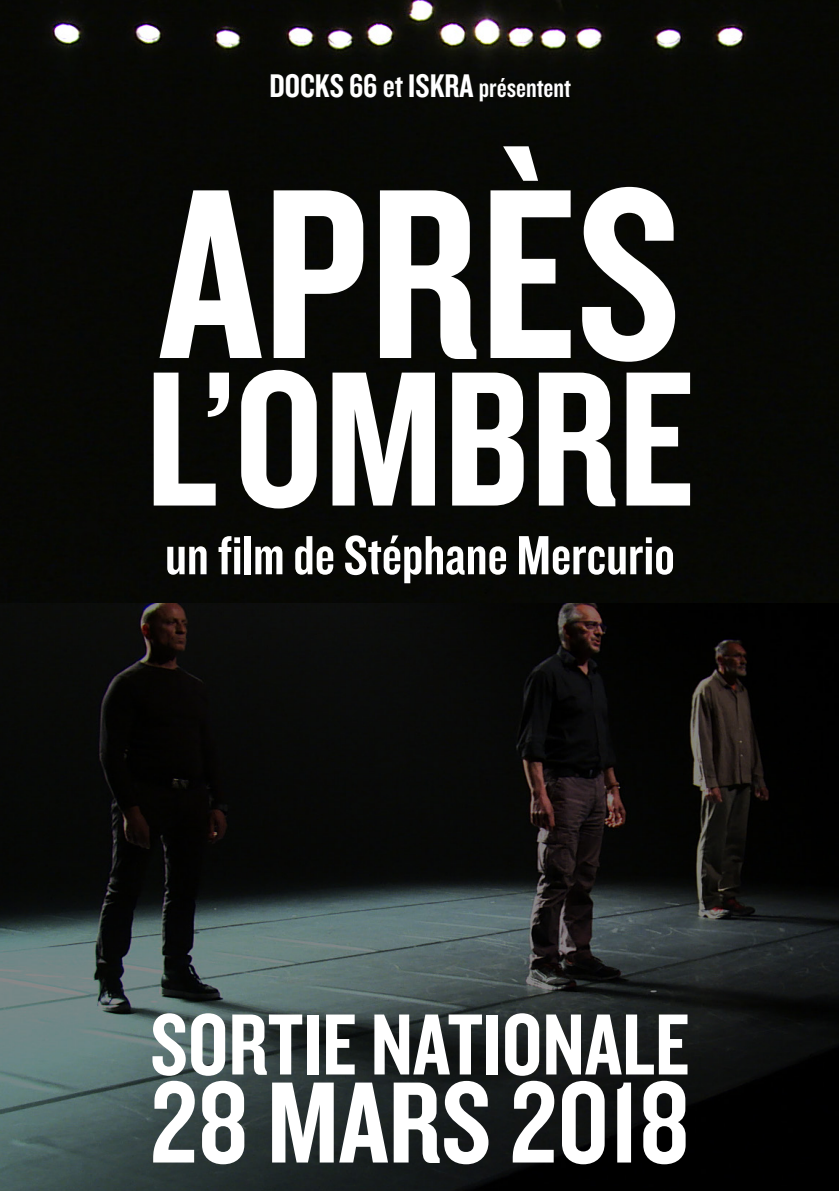
<style>
.page{position:relative;width:840px;height:1191px;background:#fff}
.page>*{position:absolute;margin:0;border:0;box-sizing:border-box;transform-origin:0 0}
.t1{font:251.6px "Knockout HTF49 Liteweight";color:#fff}
.t2{font:199.6px "Knockout HTF49 Liteweight";color:#fff}
.t3{font:120px "Knockout HTF49 Liteweight";color:#fff}
.t4{font:90px "Knockout HTF49 Liteweight";color:#fff}
.t5{font:57.2px "Knockout HTF49 Liteweight";color:#fff}
.t6{font:34px "Knockout HTF49 Liteweight";color:#fff}
.s1{font-size:28px}
</style>
<div class="page">
<img style="left:0;top:602px;width:838px;height:589px">
<div style="left:0;top:1px;width:838px;height:601px;background:#070804"></div>
<p class="t6" style="left:269px;top:68px;width:303px">DOCKS 66 et ISKRA <span class="s1">présentent</span></p>
<h1 class="t1" style="left:159px;top:146px;width:523px">APRÈS</h1>
<h2 class="t2" style="left:145px;top:337px;width:551px">L’OMBRE</h2>
<p class="t5" style="left:165px;top:526px;width:511px">un film de Stéphane Mercurio</p>
<h3 class="t4" style="left:150px;top:998px;width:540px">SORTIE NATIONALE</h3>
<h3 class="t3" style="left:150px;top:1061px;width:541px">28 MARS 2018</h3>
</div>
